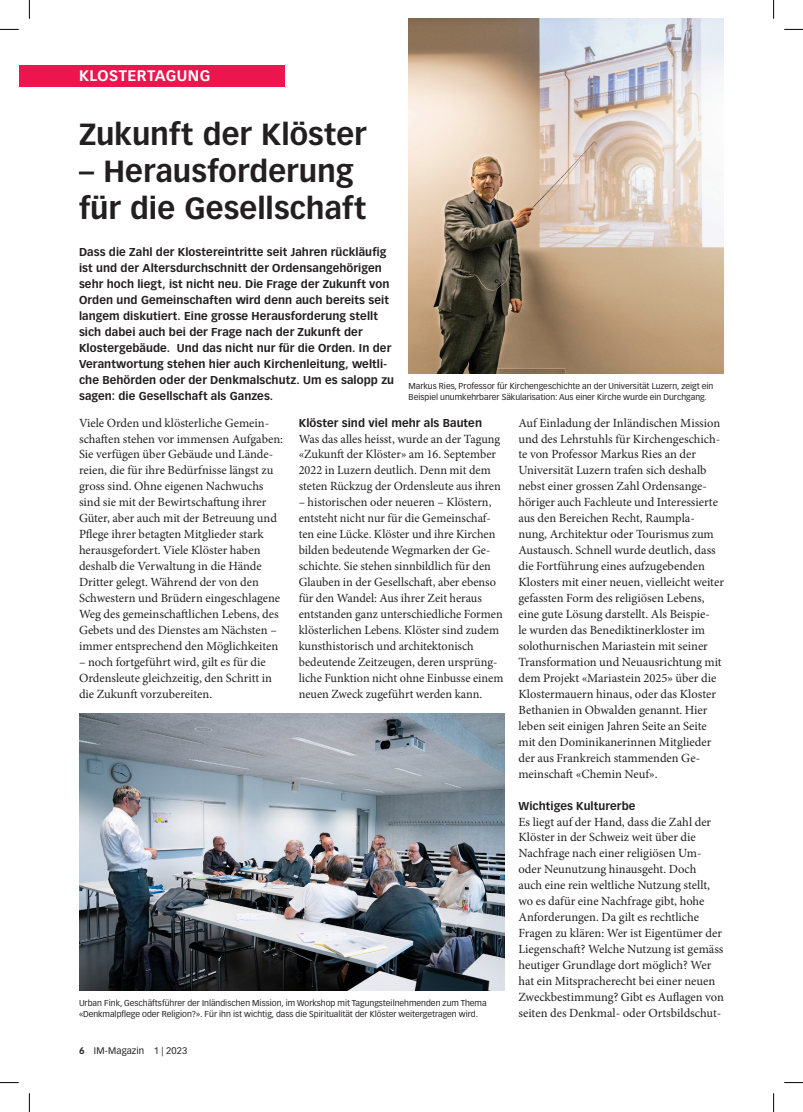
<style>
.page{position:relative;width:803px;height:1112px;background:#fff}
.page>*{position:absolute;margin:0;border:0;box-sizing:border-box;transform-origin:0 0}
.t1{font:700 30px/37.2px "Vectora LT Pro";color:#231f20}
.t2{font:700 15px "Vectora LT Pro";letter-spacing:.03em;color:#fff}
.t3{font:12.5px/16px "Minion Pro";color:#231f20}
.t4{font:700 11.25px/16px "Vectora LT Pro";letter-spacing:.005em;color:#231f20}
.t5{font:9.38px "Vectora LT Pro";letter-spacing:.01em;color:#231f20}
.t6{font:8.5px/10.6px "Vectora LT Pro";color:#231f20}
.s1{font-weight:700}
</style>
<div class="page">
<img style="left:79px;top:713px;width:425px;height:277px">
<div style="left:19px;top:65px;width:265px;height:21px;background:#ed154e"></div>
<img style="left:409px;top:19px;width:315px;height:354px">
<svg style="left:0;top:29px;width:19px;height:1px"></svg>
<svg style="left:784px;top:29px;width:19px;height:1px"></svg>
<svg style="left:0;top:1082px;width:19px;height:1px"></svg>
<svg style="left:784px;top:1082px;width:19px;height:1px"></svg>
<svg style="left:29px;top:0;width:1px;height:19px"></svg>
<svg style="left:29px;top:1093px;width:1px;height:18px"></svg>
<svg style="left:773px;top:0;width:1px;height:19px"></svg>
<svg style="left:773px;top:1093px;width:1px;height:18px"></svg>
<p class="t2" style="left:79px;top:66px;width:133px">KLOSTERTAGUNG</p>
<h1 class="t1" style="left:79px;top:115px;width:289px">Zukunft der Klöster</h1>
<h1 class="t1" style="left:79px;top:152px;width:289px">– Herausforderung für die Gesellschaft</h1>
<p class="t4" style="left:79px;top:244px;width:317px">Dass die Zahl der Klostereintritte seit Jahren rückläufig ist und der Altersdurchschnitt der Ordensangehörigen sehr hoch liegt, ist nicht neu. Die Frage der Zukunft von Orden und Gemeinschaften wird denn auch bereits seit langem diskutiert. Eine grosse Herausforderung stellt sich dabei auch bei der Frage nach der Zukunft der Klostergebäude. Und das nicht nur für die Orden. In der Verantwortung stehen hier auch Kirchenleitung, weltli&shy;che Behörden oder der Denkmalschutz. Um es salopp zu sagen: die Gesellschaft als Ganzes.</p>
<p class="t6" style="left:409px;top:381px;width:306px">Markus Ries, Professor für Kirchengeschichte an der Universität Luzern, zeigt ein<br>Beispiel unumkehrbarer Säkularisation: Aus einer Kirche wurde ein Durchgang.</p>
<p class="t3" style="left:79px;top:414px;width:206px">Viele Orden und klösterliche Gemein&shy;schaften stehen vor immensen Aufgaben:<br>Sie verfügen über Gebäude und Lände&shy;reien, die für ihre Bedürfnisse längst zu gross sind. Ohne eigenen Nachwuchs sind sie mit der Bewirtschaftung ihrer Güter, aber auch mit der Betreuung und Pflege ihrer betagten Mitglieder stark herausgefordert. Viele Klöster haben deshalb die Verwaltung in die Hände Dritter gelegt. Während der von den Schwestern und Brüdern eingeschlagene Weg des gemeinschaftlichen Lebens, des Gebets und des Dienstes am Nächsten – immer entsprechend den Möglichkeiten</p>
<p class="t3" style="left:79px;top:654px;width:194px">– noch fortgeführt wird, gilt es für die<br>Ordensleute gleichzeitig, den Schritt in die Zukunft vorzubereiten.</p>
<p class="t4" style="left:299px;top:414px;width:185px">Klöster sind viel mehr als Bauten</p>
<p class="t3" style="left:299px;top:430px;width:204px">Was das alles heisst, wurde an der Tagung «Zukunft der Klöster» am 16. September 2022 in Luzern deutlich. Denn mit dem steten Rückzug der Ordensleute aus ihren</p>
<p class="t3" style="left:299px;top:494px;width:206px">– historischen oder neueren – Klöstern, entsteht nicht nur für die Gemeinschaf&shy;ten eine Lücke. Klöster und ihre Kirchen bilden bedeutende Wegmarken der Ge&shy;schichte. Sie stehen sinnbildlich für den Glauben in der Gesellschaft, aber ebenso für den Wandel: Aus ihrer Zeit heraus entstanden ganz unterschiedliche Formen klösterlichen Lebens. Klöster sind zudem kunsthistorisch und architektonisch bedeutende Zeitzeugen, deren ursprüng&shy;liche Funktion nicht ohne Einbusse einem neuen Zweck zugeführt werden kann.</p>
<p class="t6" style="left:79px;top:997px;width:409px">Urban Fink, Geschäftsführer der Inländischen Mission, im Workshop mit Tagungsteilnehmenden zum Thema «Denkmalpflege oder Religion?». Für ihn ist wichtig, dass die Spiritualität der Klöster weitergetragen wird.</p>
<p class="t5" style="left:79px;top:1044px;width:110px"><span class="s1">6</span> IM-Magazin 1 | 2023</p>
<p class="t3" style="left:518px;top:414px;width:207px">Auf Einladung der Inländischen Mission und des Lehrstuhls für Kirchengeschich&shy;te von Professor Markus Ries an der Universität Luzern trafen sich deshalb nebst einer grossen Zahl Ordensange&shy;höriger auch Fachleute und Interessierte aus den Bereichen Recht, Raumpla&shy;nung, Architektur oder Tourismus zum Austausch. Schnell wurde deutlich, dass die Fortführung eines aufzugebenden Klosters mit einer neuen, vielleicht weiter gefassten Form des religiösen Lebens, eine gute Lösung darstellt. Als Beispie-<br>le wurden das Benediktinerkloster im solothurnischen Mariastein mit seiner Transformation und Neuausrichtung mit dem Projekt «Mariastein 2025» über die Klostermauern hinaus, oder das Kloster Bethanien in Obwalden genannt. Hier leben seit einigen Jahren Seite an Seite mit den Dominikanerinnen Mitglieder der aus Frankreich stammenden Ge&shy;meinschaft «Chemin Neuf».</p>
<p class="t4" style="left:518px;top:797px;width:119px">Wichtiges Kulturerbe</p>
<p class="t3" style="left:518px;top:813px;width:207px">Es liegt auf der Hand, dass die Zahl der Klöster in der Schweiz weit über die Nachfrage nach einer religiösen Um&shy;oder Neunutzung hinausgeht. Doch<br>auch eine rein weltliche Nutzung stellt, wo es dafür eine Nachfrage gibt, hohe Anforderungen. Da gilt es rechtliche Fragen zu klären: Wer ist Eigentümer der Liegenschaft? Welche Nutzung ist gemäss heutiger Grundlage dort möglich? Wer hat ein Mitspracherecht bei einer neuen Zweckbestimmung? Gibt es Auflagen von seiten des Denkmal- oder Ortsbildschut-</p>
</div>
